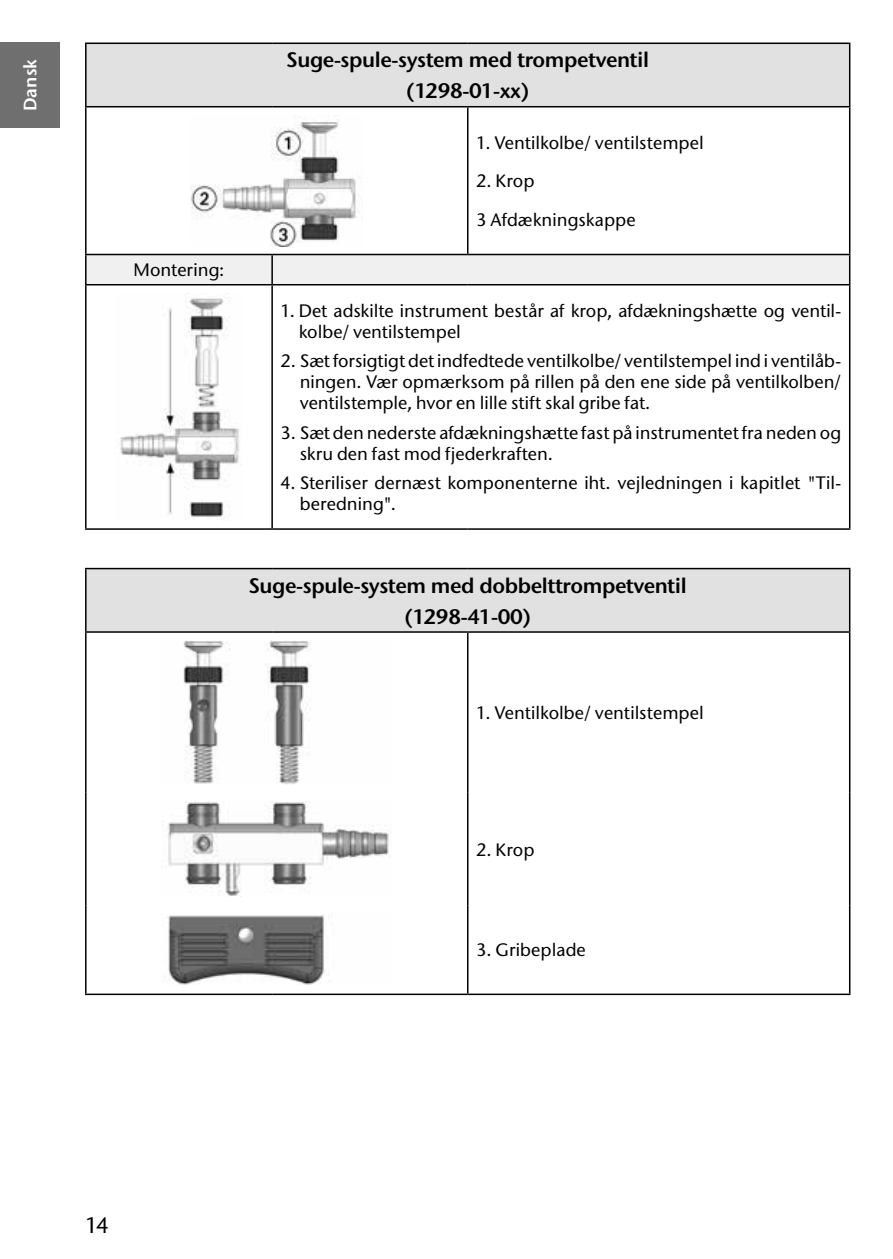
<style>
.page{position:relative;width:893px;height:1259px;background:#fff}
.page>*{position:absolute;margin:0;border:0;box-sizing:border-box;transform-origin:0 0}
.t1{font:500 22.5px "Stone Sans ITC Pro";color:#000}
.t2{font:600 21px/30.9px "Stone Sans ITC Pro";letter-spacing:-.02em;color:#000;text-align:center}
.t3{font:500 18px/21px "Stone Sans ITC Pro";color:#000}
.t4{font:600 18px "Stone Sans ITC Pro";color:#fff}
</style>
<div class="page">
<div style="left:0;top:43px;width:60px;height:85px;background:#706f6f"></div>
<div style="left:86px;top:43px;width:764px;height:64px;background:#e1e1e1"></div>
<hr style="left:849px;top:44px;width:1px;height:62px;background:#000">
<hr style="left:85px;top:254px;width:187px;height:1px;background:#000">
<hr style="left:85px;top:255px;width:2px;height:29px;background:#000">
<div style="left:86px;top:255px;width:764px;height:29px;background:#f0f0f0"></div>
<hr style="left:85px;top:285px;width:2px;height:243px;background:#000">
<hr style="left:849px;top:285px;width:1px;height:243px;background:#000">
<hr style="left:272px;top:254px;width:196px;height:1px;background:#000">
<hr style="left:271px;top:255px;width:2px;height:29px;background:#000">
<hr style="left:468px;top:254px;width:382px;height:1px;background:#000">
<hr style="left:85px;top:284px;width:187px;height:1px;background:#000">
<hr style="left:272px;top:284px;width:196px;height:1px;background:#000">
<hr style="left:271px;top:285px;width:2px;height:243px;background:#000">
<hr style="left:468px;top:284px;width:382px;height:1px;background:#000">
<hr style="left:85px;top:528px;width:187px;height:2px;background:#000">
<hr style="left:85px;top:107px;width:2px;height:147px;background:#000">
<hr style="left:467px;top:107px;width:1px;height:147px;background:#000">
<hr style="left:849px;top:107px;width:1px;height:147px;background:#000">
<hr style="left:272px;top:528px;width:196px;height:2px;background:#000">
<hr style="left:468px;top:528px;width:382px;height:2px;background:#000">
<hr style="left:85px;top:43px;width:187px;height:1px;background:#000">
<hr style="left:85px;top:44px;width:2px;height:62px;background:#000">
<hr style="left:272px;top:43px;width:196px;height:1px;background:#000">
<hr style="left:468px;top:43px;width:382px;height:1px;background:#000">
<hr style="left:85px;top:106px;width:187px;height:1px;background:#000">
<hr style="left:272px;top:106px;width:196px;height:1px;background:#000">
<hr style="left:468px;top:106px;width:382px;height:1px;background:#000">
<img style="left:190px;top:115px;width:172px;height:131px">
<img style="left:120px;top:293px;width:120px;height:225px">
<div style="left:86px;top:568px;width:764px;height:64px;background:#e1e1e1"></div>
<hr style="left:849px;top:569px;width:1px;height:62px;background:#000">
<hr style="left:85px;top:568px;width:187px;height:1px;background:#000">
<hr style="left:85px;top:569px;width:2px;height:62px;background:#000">
<hr style="left:272px;top:568px;width:196px;height:1px;background:#000">
<hr style="left:468px;top:568px;width:382px;height:1px;background:#000">
<hr style="left:85px;top:631px;width:187px;height:2px;background:#000">
<hr style="left:272px;top:631px;width:196px;height:2px;background:#000">
<hr style="left:468px;top:631px;width:382px;height:2px;background:#000">
<hr style="left:85px;top:633px;width:2px;height:160px;background:#000">
<hr style="left:467px;top:633px;width:1px;height:160px;background:#000">
<hr style="left:849px;top:633px;width:1px;height:160px;background:#000">
<hr style="left:85px;top:793px;width:2px;height:112px;background:#000">
<hr style="left:467px;top:793px;width:1px;height:112px;background:#000">
<hr style="left:849px;top:793px;width:1px;height:112px;background:#000">
<hr style="left:85px;top:905px;width:2px;height:88px;background:#000">
<hr style="left:467px;top:905px;width:1px;height:88px;background:#000">
<hr style="left:849px;top:905px;width:1px;height:88px;background:#000">
<hr style="left:85px;top:993px;width:187px;height:2px;background:#000">
<hr style="left:272px;top:993px;width:196px;height:2px;background:#000">
<hr style="left:468px;top:993px;width:382px;height:2px;background:#000">
<img style="left:183px;top:640px;width:128px;height:144px">
<img style="left:161px;top:801px;width:229px;height:95px">
<img style="left:163px;top:915px;width:162px;height:70px">
<p class="t4" style="left:19px;top:111px;width:54px;rotate:-90deg">Dansk</p>
<p class="t2" style="left:286px;top:44px;width:364px">Suge-spule-system med trompetventil (1298-01-xx)</p>
<p class="t3" style="left:476px;top:132px;width:229px">1. Ventilkolbe/ ventilstempel</p>
<p class="t3" style="left:476px;top:162px;width:161px;line-height:38.4px">2. Krop<br>3 Afdækningskappe</p>
<p class="t3" style="left:133px;top:259px;width:93px">Montering:</p>
<p class="t3" style="left:299px;top:300px;width:544px;text-indent:-18px">1. Det adskilte instrument består af krop, afdækningshætte og ventil&shy;kolbe/ ventilstempel</p>
<p class="t3" style="left:300px;top:350px;width:543px;text-align:justify;text-indent:-19px">2. Sæt forsigtigt det indfedtede ventilkolbe/ ventilstempel ind i ventilåb&shy;ningen. Vær opmærksom på rillen på den ene side på ventilkolben/ ventilstemple, hvor en lille stift skal gribe fat.</p>
<p class="t3" style="left:300px;top:422px;width:543px;text-indent:-19px">3. Sæt den nederste afdækningshætte fast på instrumentet fra neden og skru den fast mod fjederkraften.</p>
<p class="t3" style="left:300px;top:472px;width:543px;text-indent:-19px">4. Steriliser dernæst komponenterne iht. vejledningen i kapitlet "Til&shy;beredning".</p>
<p class="t2" style="left:249px;top:570px;width:440px">Suge-spule-system med dobbelttrompetventil (1298-41-00)</p>
<p class="t3" style="left:476px;top:702px;width:229px">1. Ventilkolbe/ ventilstempel</p>
<p class="t3" style="left:476px;top:838px;width:60px">2. Krop</p>
<p class="t1" style="left:85px;top:1211px;width:26px">14</p>
<p class="t3" style="left:476px;top:939px;width:111px">3. Gribeplade</p>
</div>
